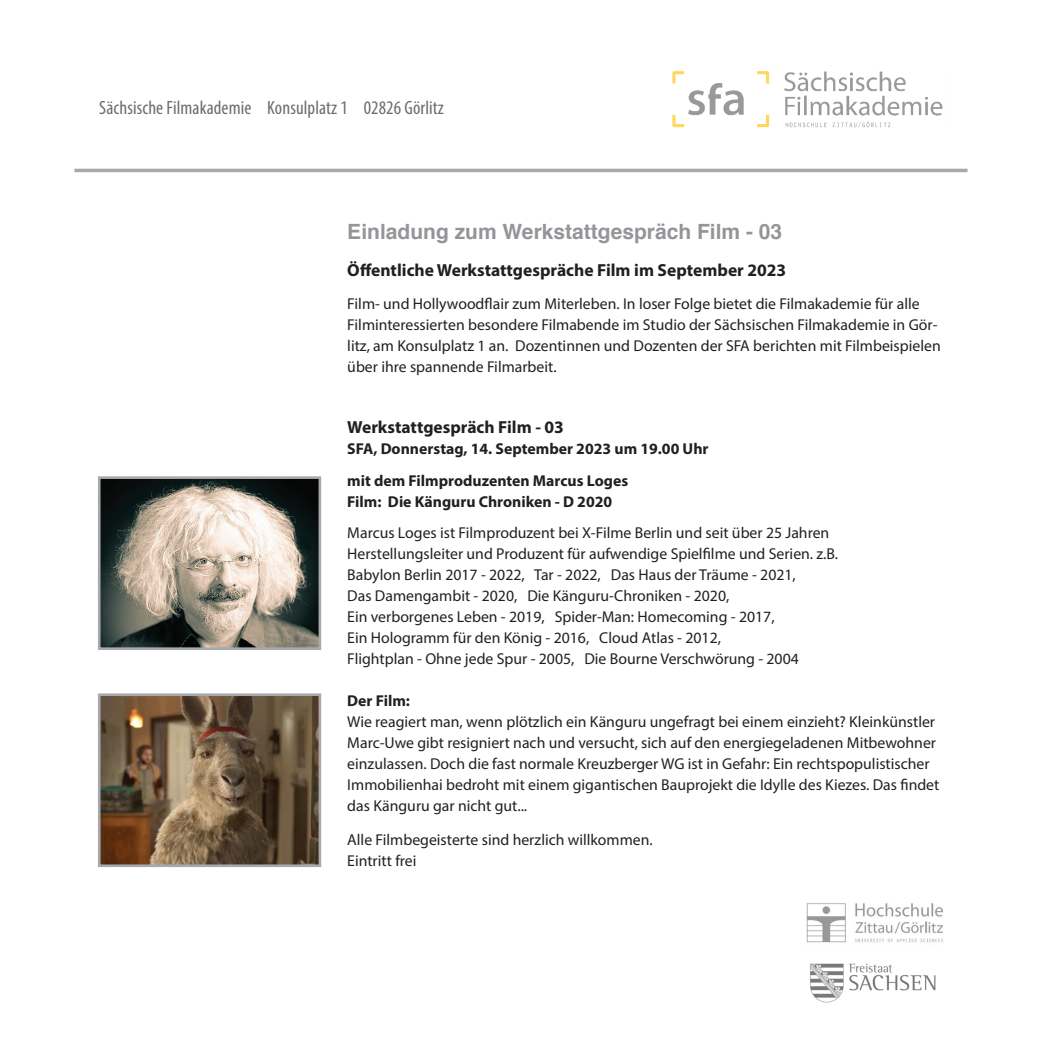
<style>
.page{position:relative;width:1042px;height:1042px;background:#fff}
.page>*{position:absolute;margin:0;border:0;box-sizing:border-box;transform-origin:0 0}
.t1{font:700 21px "Helvetica";color:#939598}
.t2{font:condensed 19.25px "Myriad Pro";letter-spacing:.005em;color:#6c6d70}
.t3{font:700 17.5px "Myriad Pro";color:#231f20}
.t4{font:15.75px/21px "Myriad Pro";color:#231f20}
.t5{font:700 15.75px/31.5px "Myriad Pro";color:#231f20}
</style>
<div class="page">
<img style="left:672px;top:71px;width:271px;height:57px">
<hr style="left:74px;top:169px;width:893px;height:3px;background:#a8a9ad">
<img style="left:102px;top:697px;width:215px;height:166px">
<div style="left:98px;top:693px;width:223px;height:174px;border:3px solid #a8a9ad"></div>
<img style="left:102px;top:480px;width:215px;height:166px">
<div style="left:98px;top:476px;width:223px;height:174px;border:3px solid #a8a9ad"></div>
<img style="left:806px;top:903px;width:138px;height:40px">
<img style="left:810px;top:963px;width:126px;height:40px">
<p class="t2" style="left:99px;top:96px;width:346px">Sächsische Filmakademie Konsulplatz 1 02826 Görlitz</p>
<h1 class="t1" style="left:347px;top:215px;width:436px">Einladung zum Werkstattgespräch Film - 03</h1>
<p class="t3" style="left:347px;top:258px;width:440px">Öffentliche Werkstattgespräche Film im September 2023</p>
<p class="t4" style="left:347px;top:293px;width:595px">Film- und Hollywoodflair zum Miterleben. In loser Folge bietet die Filmakademie für alle Filminteressierten besondere Filmabende im Studio der Sächsischen Filmakademie in Gör&shy;litz, am Konsulplatz 1 an. Dozentinnen und Dozenten der SFA berichten mit Filmbeispielen über ihre spannende Filmarbeit.</p>
<p class="t3" style="left:347px;top:416px;width:218px">Werkstattgespräch Film - 03</p>
<p class="t5" style="left:347px;top:433px;width:363px">SFA, Donnerstag, 14. September 2023 um 19.00 Uhr mit dem Filmproduzenten Marcus Loges</p>
<p class="t5" style="left:347px;top:485px;width:266px">Film: Die Känguru Chroniken - D 2020</p>
<p class="t4" style="left:347px;top:522px;width:492px">Marcus Loges ist Filmproduzent bei X-Filme Berlin und seit über 25 Jahren Herstellungsleiter und Produzent für aufwendige Spielfilme und Serien. z.B.<br>Babylon Berlin 2017 - 2022, Tar - 2022, Das Haus der Träume - 2021,<br>Das Damengambit - 2020, Die Känguru-Chroniken - 2020,<br>Ein verborgenes Leben - 2019, Spider-Man: Homecoming - 2017,<br>Ein Hologramm für den König - 2016, Cloud Atlas - 2012,<br>Flightplan - Ohne jede Spur - 2005, Die Bourne Verschwörung - 2004</p>
<p class="t5" style="left:347px;top:685px;width:64px">Der Film:</p>
<p class="t4" style="left:347px;top:711px;width:593px">Wie reagiert man, wenn plötzlich ein Känguru ungefragt bei einem einzieht? Kleinkünstler Marc-Uwe gibt resigniert nach und versucht, sich auf den energiegeladenen Mitbewohner einzulassen. Doch die fast normale Kreuzberger WG ist in Gefahr: Ein rechtspopulistischer Immobilienhai bedroht mit einem gigantischen Bauprojekt die Idylle des Kiezes. Das findet das Känguru gar nicht gut...</p>
<p class="t4" style="left:347px;top:828px;width:307px">Alle Filmbegeisterte sind herzlich willkommen.<br>Eintritt frei</p>
</div>
